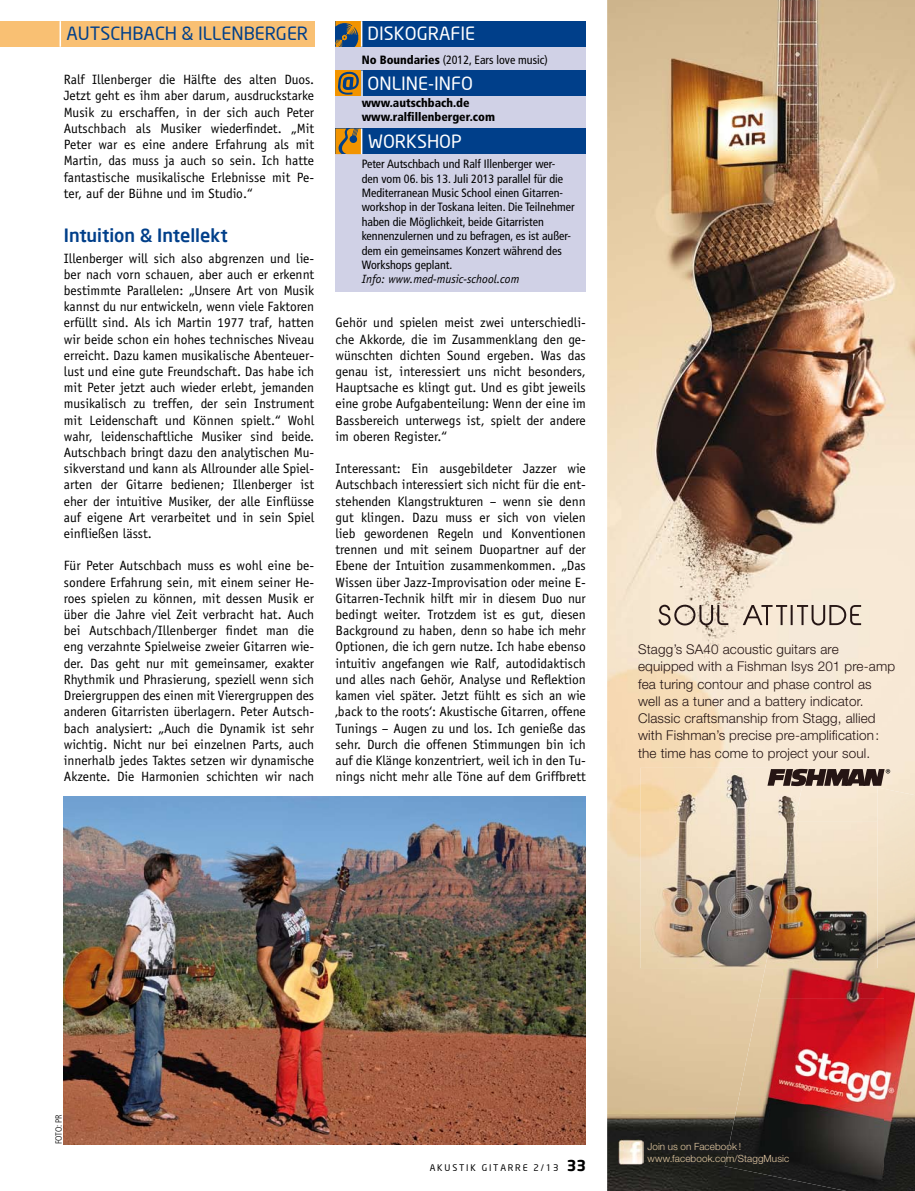
<style>
.page{position:relative;width:915px;height:1191px;background:#fff}
.page>*{position:absolute;margin:0;border:0;box-sizing:border-box;transform-origin:0 0}
.t1{font:18px "Neo Sans";color:#fff}
.t2{font:18px "Neo Sans";color:#003f8a}
.t3{font:500 18px "Neo Sans";color:#003f8a}
.t4{font:13.5px/16.2px "Officina Sans";color:#000;text-align:justify}
.t5{font:300 13.5px/17.2px "Helvetica Neue LT Std";letter-spacing:.01em;color:#251514}
.t6{font:condensed 12px/14.4px "Frutiger";color:#000}
.t7{font:900 condensed 12px/14.4px "Frutiger";color:#000}
.t8{font:italic 12px "Officina Sans";color:#000}
.t9{font:300 9.9px/12px "Helvetica Neue LT Std";letter-spacing:.01em;color:#e5cba4}
.t10{font:9px "Neo Sans";color:#000}
.t11{font:300 condensed 9px "Frutiger";letter-spacing:-.02em;color:#000}
.s1{font-weight:900}
.s2{font-weight:700;font-size:15px}
</style>
<div class="page">
<div style="left:0;top:21px;width:314px;height:26px;background:#f9c073"></div>
<hr style="left:59px;top:21px;width:2px;height:26px;background:#fff">
<div style="left:335px;top:21px;width:250px;height:271px;background:#d0d1e6"></div>
<div style="left:335px;top:71px;width:250px;height:25px;background:#003f8a"></div>
<div style="left:335px;top:71px;width:26px;height:25px;background:#f29400"></div>
<svg style="left:338px;top:71px;width:24px;height:25px"></svg>
<div style="left:335px;top:21px;width:250px;height:26px;background:#003f8a"></div>
<img style="left:335px;top:21px;width:26px;height:26px">
<svg style="left:361px;top:21px;width:1px;height:26px"></svg>
<div style="left:335px;top:128px;width:250px;height:26px;background:#003f8a"></div>
<svg style="left:335px;top:128px;width:27px;height:26px"></svg>
<img style="left:64px;top:797px;width:521px;height:347px">
<img style="left:607px;top:0;width:307px;height:1191px">
<svg style="left:658px;top:604px;width:202px;height:21px;background:#c5b7a8"></svg>
<img style="left:640px;top:768px;width:237px;height:200px">
<img style="left:724px;top:1104px;width:160px;height:87px">
<img style="left:884px;top:789px;width:30px;height:402px">
<img style="left:737px;top:998px;width:147px;height:106px">
<img style="left:758px;top:945px;width:126px;height:53px">
<img style="left:877px;top:787px;width:7px;height:159px">
<img style="left:764px;top:821px;width:113px;height:147px">
<div style="left:794px;top:786px;width:83px;height:35px;background:#f7e8d1"></div>
<img style="left:618px;top:1139px;width:25px;height:25px">
<svg style="left:767px;top:769px;width:122px;height:17px;background:#594944"></svg>
<h1 class="t2" style="left:66px;top:23px;width:243px">AUTSCHBACH &amp; I LLENBERGER</h1>
<p class="t4" style="left:64px;top:72px;width:252px">Ralf Illenberger die Hälfte des alten Duos.<br>Jetzt geht es ihm aber darum, ausdruckstarke Musik zu erschaffen, in der sich auch Peter Autschbach als Musiker wiederfindet. „Mit Peter war es eine andere Erfahrung als mit Martin, das muss ja auch so sein. Ich hatte fantastische musikalische Erlebnisse mit Pe&shy;ter, auf der Bühne und im Studio.“</p>
<h1 class="t3" style="left:64px;top:224px;width:165px">Intuition &amp; Intellekt</h1>
<p class="t4" style="left:64px;top:250px;width:252px">Illenberger will sich also abgrenzen und lie&shy;ber nach vorn schauen, aber auch er erkennt bestimmte Parallelen: „Unsere Art von Musik kannst du nur entwickeln, wenn viele Faktoren erfüllt sind. Als ich Martin 1977 traf, hatten wir beide schon ein hohes technisches Niveau erreicht. Dazu kamen musikalische Abenteuer&shy;lust und eine gute Freundschaft. Das habe ich mit Peter jetzt auch wieder erlebt, jemanden musikalisch zu treffen, der sein Instrument mit Leidenschaft und Können spielt.“ Wohl wahr, leidenschaftliche Musiker sind beide.<br>Autschbach bringt dazu den analytischen Mu&shy;sikverstand und kann als Allrounder alle Spiel&shy;arten der Gitarre bedienen; Illenberger ist eher der intuitive Musiker, der alle Einflüsse auf eigene Art verarbeitet und in sein Spiel einfließen lässt.</p>
<p class="t4" style="left:64px;top:558px;width:252px">Für Peter Autschbach muss es wohl eine be&shy;sondere Erfahrung sein, mit einem seiner He&shy;roes spielen zu können, mit dessen Musik er über die Jahre viel Zeit verbracht hat. Auch bei Autschbach/Illenberger findet man die eng verzahnte Spielweise zweier Gitarren wie&shy;der. Das geht nur mit gemeinsamer, exakter Rhythmik und Phrasierung, speziell wenn sich Dreiergruppen des einen mit Vierergruppen des anderen Gitarristen überlagern. Peter Autsch&shy;bach analysiert: „Auch die Dynamik ist sehr wichtig. Nicht nur bei einzelnen Parts, auch innerhalb jedes Taktes setzen wir dynamische Akzente. Die Harmonien schichten wir nach</p>
<h1 class="t1" style="left:367px;top:23px;width:109px">DISKOGRAFIE</h1>
<p class="t6" style="left:361px;top:52px;width:187px"><span class="s1">No Boundaries</span> (2012, Ears love music)</p>
<p class="t7" style="left:361px;top:95px;width:135px">www.autschbach.de www.ralfillenberger.com</p>
<p class="t6" style="left:361px;top:157px;width:214px">Peter Autschbach und Ralf Illenberger wer&shy;den vom 06. bis 13. Juli 2013 parallel für die Mediterranean Music School einen Gitarren&shy;workshop in der Toskana leiten. Die Teilnehmer haben die Möglichkeit, beide Gitarristen kennenzulernen und zu befragen, es ist außer&shy;dem ein gemeinsames Konzert während des Workshops geplant.</p>
<p class="t8" style="left:361px;top:272px;width:159px">Info: www.med-music-school.com</p>
<h1 class="t1" style="left:367px;top:72px;width:107px">ONLINE-INFO</h1>
<h1 class="t1" style="left:368px;top:130px;width:93px">WORKSHOP</h1>
<p class="t4" style="left:335px;top:315px;width:252px">Gehör und spielen meist zwei unterschiedli&shy;che Akkorde, die im Zusammenklang den ge&shy;wünschten dichten Sound ergeben. Was das genau ist, interessiert uns nicht besonders, Hauptsache es klingt gut. Und es gibt jeweils eine grobe Aufgabenteilung: Wenn der eine im Bassbereich unterwegs ist, spielt der andere im oberen Register.“</p>
<p class="t4" style="left:335px;top:460px;width:252px">Interessant: Ein ausgebildeter Jazzer wie Autschbach interessiert sich nicht für die ent&shy;stehenden Klangstrukturen – wenn sie denn gut klingen. Dazu muss er sich von vielen lieb gewordenen Regeln und Konventionen trennen und mit seinem Duopartner auf der Ebene der Intuition zusammenkommen. „Das Wissen über Jazz-Improvisation oder meine E-Gitarren-Technik hilft mir in diesem Duo nur bedingt weiter. Trotzdem ist es gut, diesen Background zu haben, denn so habe ich mehr Optionen, die ich gern nutze. Ich habe ebenso intuitiv angefangen wie Ralf, autodidaktisch und alles nach Gehör, Analyse und Reflektion kamen viel später. Jetzt fühlt es sich an wie ‚back to the roots‘: Akustische Gitarren, offene Tunings – Augen zu und los. Ich genieße das sehr. Durch die offenen Stimmungen bin ich auf die Klänge konzentriert, weil ich in den Tu&shy;nings nicht mehr alle Töne auf dem Griffbrett</p>
<p class="t5" style="left:638px;top:640px;width:258px">Stagg’s SA40 acoustic guitars are equipped with a Fishman Isys 201 pre-amp fea turing contour and phase control as well as a tuner and a battery indicator.<br>Classic craftsmanship from Stagg, allied with Fishman’s precise pre-amplification: the time has come to project your soul.</p>
<p class="t11" style="left:54px;top:1144px;width:30px;rotate:-90deg">Foto: PR</p>
<p class="t10" style="left:429px;top:1162px;width:8px">AKU</p>
<p class="t10" style="left:452px;top:1162px;width:14px">STIK</p>
<p class="t10" style="left:481px;top:1162px;width:15px">GITARRE</p>
<p class="t10" style="left:533px;top:1162px;width:54px">2/13 <span class="s2">33</span></p>
<p class="t9" style="left:647px;top:1140px;width:143px">Join us on Facebook ! www.facebook.com/StaggMusic</p>
</div>
